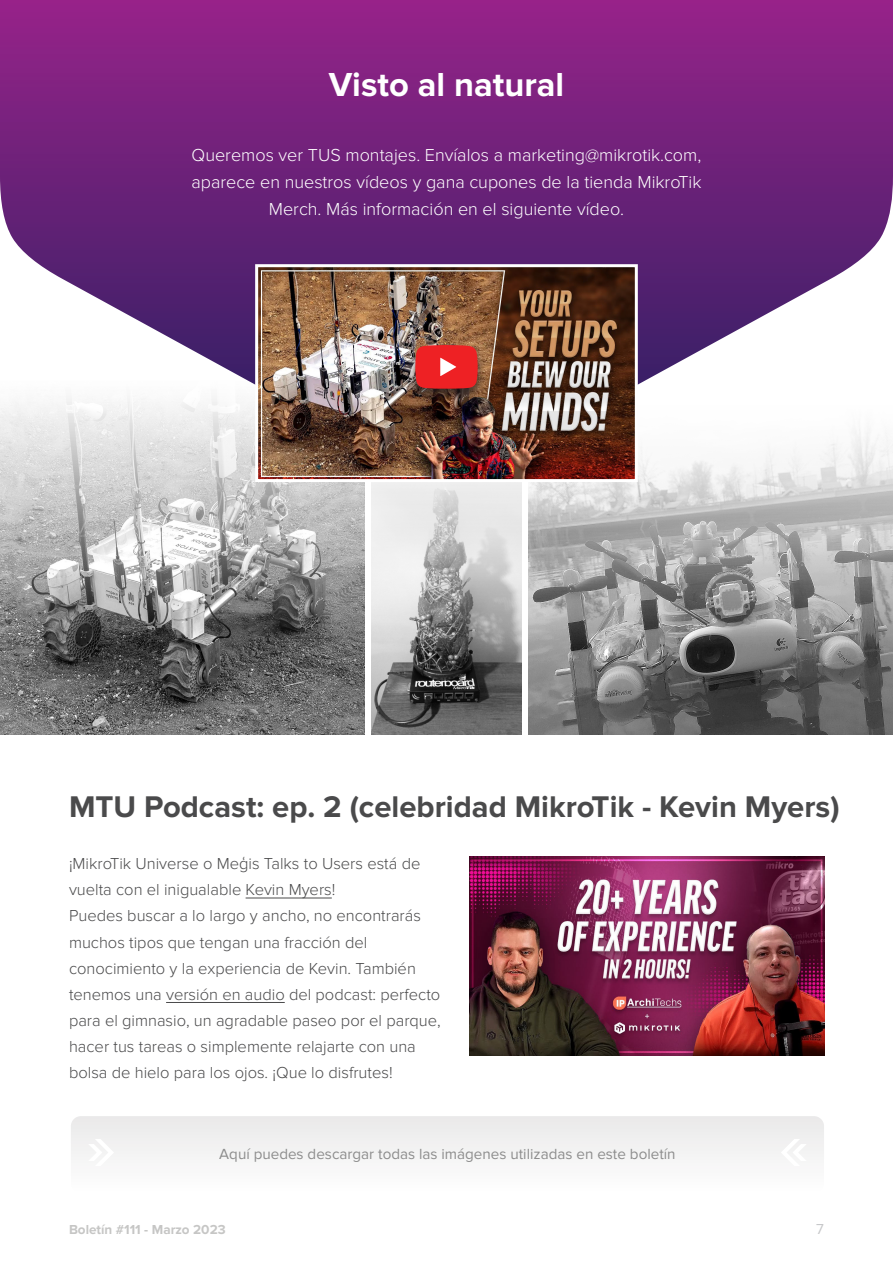
<style>
.page{position:relative;width:893px;height:1263px;background:#fff}
.page>*{position:absolute;margin:0;border:0;box-sizing:border-box;transform-origin:0 0}
.Lielie_virsraksti_20{font:700 34.5px "Proxima Nova";color:#fff}
.Lielie_virsraksti_20-2{font:700 31.05px "Proxima Nova";color:#4a4a4b}
.Teksts{font:300 18px/27px "Proxima Nova";color:#fff;text-align:center}
.Teksts-2{font:300 16.5px/26.1px "Proxima Nova";color:#4a4a4b}
.t1{font:15.15px "Proxima Nova";color:#4f4f4f}
.t2{font:15px "Proxima Nova";color:#c7c8ca}
.t3{font:700 13.5px "Proxima Nova";color:#c6c6c5}
</style>
<div class="page">
<div style="left:71px;top:1116px;width:753px;height:78px;background:#f4f4f4;border-radius:10px"></div>
<svg style="left:782px;top:1139px;width:23px;height:27px"></svg>
<svg style="left:90px;top:1139px;width:23px;height:27px"></svg>
<img style="left:372px;top:484px;width:149px;height:251px">
<img style="left:0;top:476px;width:364px;height:259px">
<svg style="left:0;top:0;width:893px;height:476px;background:#8b4a93"></svg>
<img style="left:529px;top:389px;width:364px;height:346px">
<img style="left:254px;top:263px;width:385px;height:221px">
<div style="left:406px;top:342px;width:81px;height:62px;background:#231f20;opacity:.71"></div>
<svg style="left:415px;top:345px;width:63px;height:44px;background:#e53132"></svg>
<hr style="left:246px;top:898px;width:86px;height:1px;background:#4a4a4b">
<hr style="left:166px;top:1002px;width:119px;height:1px;background:#4a4a4b">
<img style="left:470px;top:856px;width:354px;height:199px">
<p class="Lielie_virsraksti_20" style="left:329px;top:65px;width:237px">Visto al natural</p>
<p class="Teksts" style="left:191px;top:141px;width:511px">Queremos ver TUS montajes. Envíalos a marketing@mikrotik.com, aparece en nuestros vídeos y gana cupones de la tienda MikroTik<br>Merch. Más información en el siguiente vídeo.</p>
<p class="Lielie_virsraksti_20-2" style="left:69px;top:789px;width:772px">MTU Podcast: ep. 2 (celebridad MikroTik - Kevin Myers)</p>
<p class="Teksts-2" style="left:69px;top:851px;width:353px">¡MikroTik Universe o Meģis Talks to Users está de vuelta con el inigualable Kevin Myers!</p>
<p class="Teksts-2" style="left:69px;top:903px;width:373px">Puedes buscar a lo largo y ancho, no encontrarás muchos tipos que tengan una fracción del conocimiento y la experiencia de Kevin. También tenemos una versión en audio del podcast: perfecto para el gimnasio, un agradable paseo por el parque, hacer tus tareas o simplemente relajarte con una bolsa de hielo para los ojos. ¡Que lo disfrutes!</p>
<p class="t1" style="left:219px;top:1145px;width:458px">Aquí puedes descargar todas las imágenes utilizadas en este boletín</p>
<p class="t3" style="left:69px;top:1221px;width:158px">Boletín #111 - Marzo 2023</p>
<p class="t2" style="left:816px;top:1221px;width:9px">7</p>
</div>
